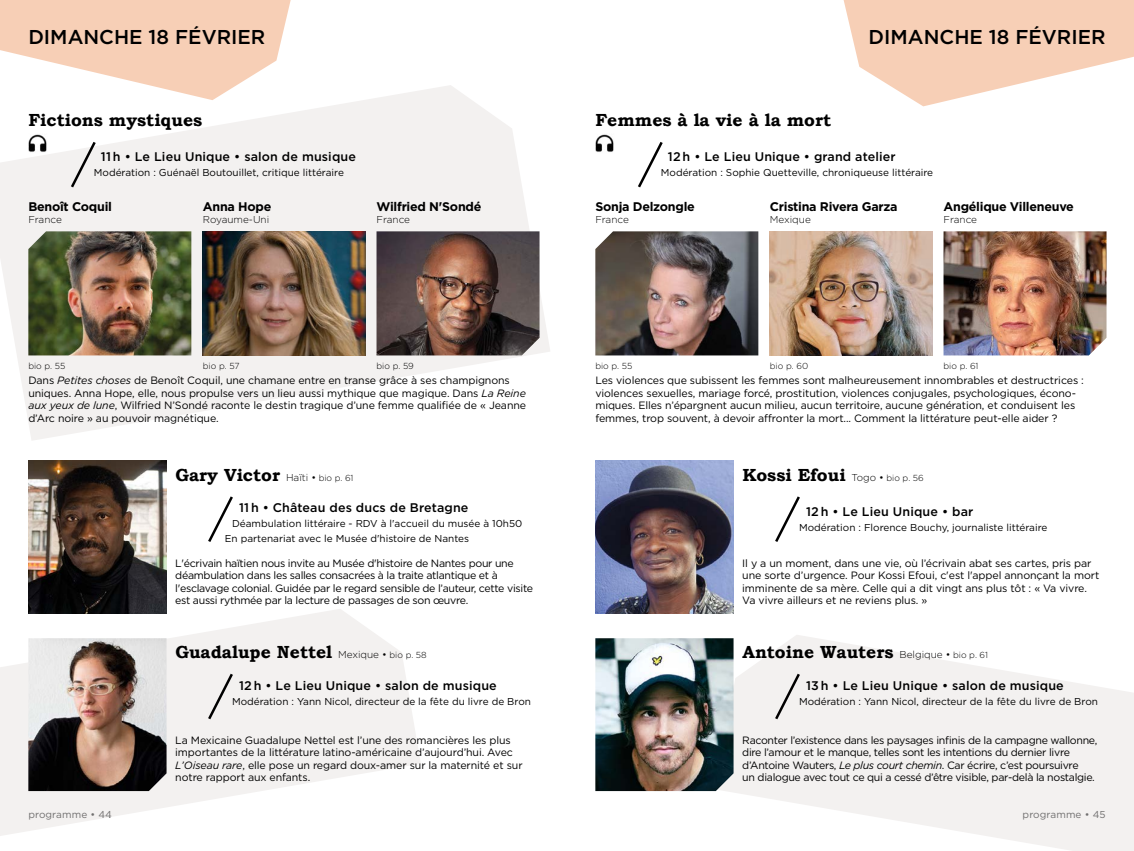
<style>
.page{position:relative;width:1134px;height:851px;background:#fff}
.page>*{position:absolute;margin:0;border:0;box-sizing:border-box;transform-origin:0 0}
.t1{font:500 20px "Gotham";color:#000}
.t2{font:700 17.5px "Bookman Old Style";color:#000}
.t3{font:500 12.5px "Gotham";letter-spacing:.01em;color:#000}
.t4{font:700 12.5px "Gotham";letter-spacing:-.02em;color:#000}
.t5{font:10.62px/12.5px "Gotham";letter-spacing:-.01em;color:#000}
.t6{font:10.62px/12.5px "Gotham";letter-spacing:-.03em;color:#000}
.t7{font:10px/15px "Gotham";color:#000}
.t8{font:300 10px "Gotham";color:#000}
.t9{font:10px "Gotham";letter-spacing:.01em;color:#706f6f}
.t10{font:300 8.75px "Gotham";color:#000}
.s1{font-style:italic}
.s2{font-family:"Gotham";font-weight:300;font-size:10px}
.s3{font-family:"Gotham";font-weight:300;font-size:8.75px}
</style>
<div class="page">
<svg style="left:728px;top:635px;width:406px;height:215px;fill:#f3f1f0"></svg>
<svg style="left:844px;top:0;width:290px;height:106px"></svg>
<svg style="left:0;top:0;width:291px;height:85px"></svg>
<svg style="left:0;top:609px;width:421px;height:226px;fill:#f3f1f0"></svg>
<svg style="left:0;top:85px;width:550px;height:355px;fill:#f3f1f0"></svg>
<svg style="left:208px;top:496px;width:25px;height:46px"></svg>
<img style="left:28px;top:461px;width:139px;height:152px">
<svg style="left:206px;top:670px;width:29px;height:52px"></svg>
<img style="left:28px;top:638px;width:139px;height:153px">
<svg style="left:69px;top:139px;width:29px;height:51px"></svg>
<img style="left:376px;top:231px;width:163px;height:124px">
<img style="left:28px;top:231px;width:163px;height:124px">
<img style="left:203px;top:231px;width:163px;height:124px">
<svg style="left:775px;top:496px;width:25px;height:46px"></svg>
<img style="left:595px;top:461px;width:138px;height:152px">
<svg style="left:773px;top:670px;width:29px;height:52px"></svg>
<svg style="left:638px;top:142px;width:25px;height:46px"></svg>
<img style="left:595px;top:231px;width:163px;height:124px">
<img style="left:770px;top:231px;width:163px;height:124px">
<img style="left:943px;top:231px;width:163px;height:124px">
<img style="left:595px;top:638px;width:138px;height:153px">
<img style="left:28px;top:134px;width:19px;height:20px">
<img style="left:595px;top:134px;width:19px;height:18px">
<h1 class="t1" style="left:28px;top:24px;width:239px">DIMANCHE 18 FÉVRIER</h1>
<h1 class="t1" style="left:869px;top:24px;width:238px">DIMANCHE 18 FÉVRIER</h1>
<h2 class="t2" style="left:28px;top:107px;width:175px">Fictions mystiques</h2>
<p class="t3" style="left:101px;top:148px;width:256px">11 h • Le Lieu Unique • salon de musique</p>
<p class="t7" style="left:94px;top:165px;width:252px">Modération : Guénaël Boutouillet, critique littéraire</p>
<p class="t4" style="left:28px;top:198px;width:85px">Benoît Coquil</p>
<p class="t8" style="left:28px;top:213px;width:35px">France</p>
<p class="t4" style="left:203px;top:198px;width:70px">Anna Hope</p>
<p class="t8" style="left:203px;top:213px;width:68px">Royaume-Uni</p>
<p class="t4" style="left:376px;top:198px;width:106px">Wilfried N'Sondé</p>
<p class="t8" style="left:376px;top:213px;width:35px">France</p>
<h2 class="t2" style="left:595px;top:107px;width:237px">Femmes à la vie à la mort</h2>
<p class="t3" style="left:668px;top:148px;width:229px">12 h • Le Lieu Unique • grand atelier</p>
<p class="t7" style="left:661px;top:165px;width:274px">Modération : Sophie Quetteville, chroniqueuse littéraire</p>
<p class="t4" style="left:595px;top:198px;width:101px">Sonja Delzongle</p>
<p class="t8" style="left:595px;top:213px;width:35px">France</p>
<p class="t4" style="left:770px;top:198px;width:129px">Cristina Rivera Garza</p>
<p class="t8" style="left:770px;top:213px;width:42px">Mexique</p>
<p class="t4" style="left:943px;top:198px;width:132px">Angélique Villeneuve</p>
<p class="t8" style="left:943px;top:213px;width:35px">France</p>
<p class="t10" style="left:28px;top:360px;width:39px">bio p. 55</p>
<p class="t10" style="left:203px;top:360px;width:38px">bio p. 57</p>
<p class="t10" style="left:376px;top:360px;width:39px">bio p. 59</p>
<p class="t10" style="left:595px;top:360px;width:39px">bio p. 55</p>
<p class="t10" style="left:770px;top:360px;width:40px">bio p. 60</p>
<p class="t10" style="left:943px;top:360px;width:36px">bio p. 61</p>
<p class="t5" style="left:28px;top:374px;width:499px">Dans <span class="s1">Petites choses</span> de Benoît Coquil, une chamane entre en transe grâce à ses champignons uniques. Anna Hope, elle, nous propulse vers un lieu aussi mythique que magique. Dans <span class="s1">La Reine aux yeux de lune</span>, Wilfried N’Sondé raconte le destin tragique d’une femme qualifiée de « Jeanne d’Arc noire » au pouvoir magnétique.</p>
<p class="t5" style="left:595px;top:374px;width:490px">Les violences que subissent les femmes sont malheureusement innombrables et destructrices : violences sexuelles, mariage forcé, prostitution, violences conjugales, psychologiques, écono&shy;miques. Elles n’épargnent aucun milieu, aucun territoire, aucune génération, et conduisent les femmes, trop souvent, à devoir affronter la mort... Comment la littérature peut-elle aider ?</p>
<h2 class="t2" style="left:175px;top:462px;width:180px">Gary Victor <span class="s2">Haïti •</span> <span class="s3">bio p. 61</span></h2>
<h2 class="t2" style="left:742px;top:462px;width:183px">Kossi Efoui <span class="s2">Togo •</span> <span class="s3">bio p. 56</span></h2>
<p class="t3" style="left:239px;top:499px;width:231px">11 h • Château des ducs de Bretagne</p>
<p class="t7" style="left:225px;top:515px;width:299px;text-indent:7px">Déambulation littéraire - RDV à l'accueil du musée à 10h50<br>En partenariat avec le Musée d'histoire de Nantes</p>
<p class="t3" style="left:806px;top:503px;width:169px">12 h • Le Lieu Unique • bar</p>
<p class="t7" style="left:799px;top:519px;width:250px">Modération : Florence Bouchy, journaliste littéraire</p>
<p class="t6" style="left:175px;top:556px;width:359px">L'écrivain haïtien nous invite au Musée d'histoire de Nantes pour une déambulation dans les salles consacrées à la traite atlantique et à l'esclavage colonial. Guidée par le regard sensible de l’auteur, cette visite est aussi rythmée par la lecture de passages de son œuvre.</p>
<p class="t5" style="left:742px;top:556px;width:358px">Il y a un moment, dans une vie, où l’écrivain abat ses cartes, pris par une sorte d’urgence. Pour Kossi Efoui, c'est l'appel annonçant la mort imminente de sa mère. Celle qui a dit vingt ans plus tôt : « Va vivre.<br>Va vivre ailleurs et ne reviens plus. »</p>
<h2 class="t2" style="left:175px;top:639px;width:253px">Guadalupe Nettel <span class="s2">Mexique •</span> <span class="s3">bio p. 58</span></h2>
<h2 class="t2" style="left:742px;top:639px;width:247px">Antoine Wauters <span class="s2">Belgique •</span> <span class="s3">bio p. 61</span></h2>
<p class="t3" style="left:239px;top:677px;width:259px">12 h • Le Lieu Unique • salon de musique</p>
<p class="t7" style="left:232px;top:693px;width:300px">Modération : Yann Nicol, directeur de la fête du livre de Bron</p>
<p class="t3" style="left:806px;top:677px;width:259px">13 h • Le Lieu Unique • salon de musique</p>
<p class="t7" style="left:799px;top:693px;width:300px">Modération : Yann Nicol, directeur de la fête du livre de Bron</p>
<p class="t5" style="left:175px;top:733px;width:349px">La Mexicaine Guadalupe Nettel est l’une des romancières les plus importantes de la littérature latino-américaine d’aujourd’hui. Avec <span class="s1">L’Oiseau rare</span>, elle pose un regard doux-amer sur la maternité et sur notre rapport aux enfants.</p>
<p class="t6" style="left:742px;top:733px;width:357px">Raconter l’existence dans les paysages infinis de la campagne wallonne, dire l’amour et le manque, telles sont les intentions du dernier livre d’Antoine Wauters, <span class="s1">Le plus court chemin</span>. Car écrire, c’est poursuivre<br>un dialogue avec tout ce qui a cessé d’être visible, par-delà la nostalgie.</p>
<p class="t9" style="left:28px;top:808px;width:85px">programme • 44</p>
<p class="t9" style="left:1023px;top:808px;width:85px">programme • 45</p>
</div>
